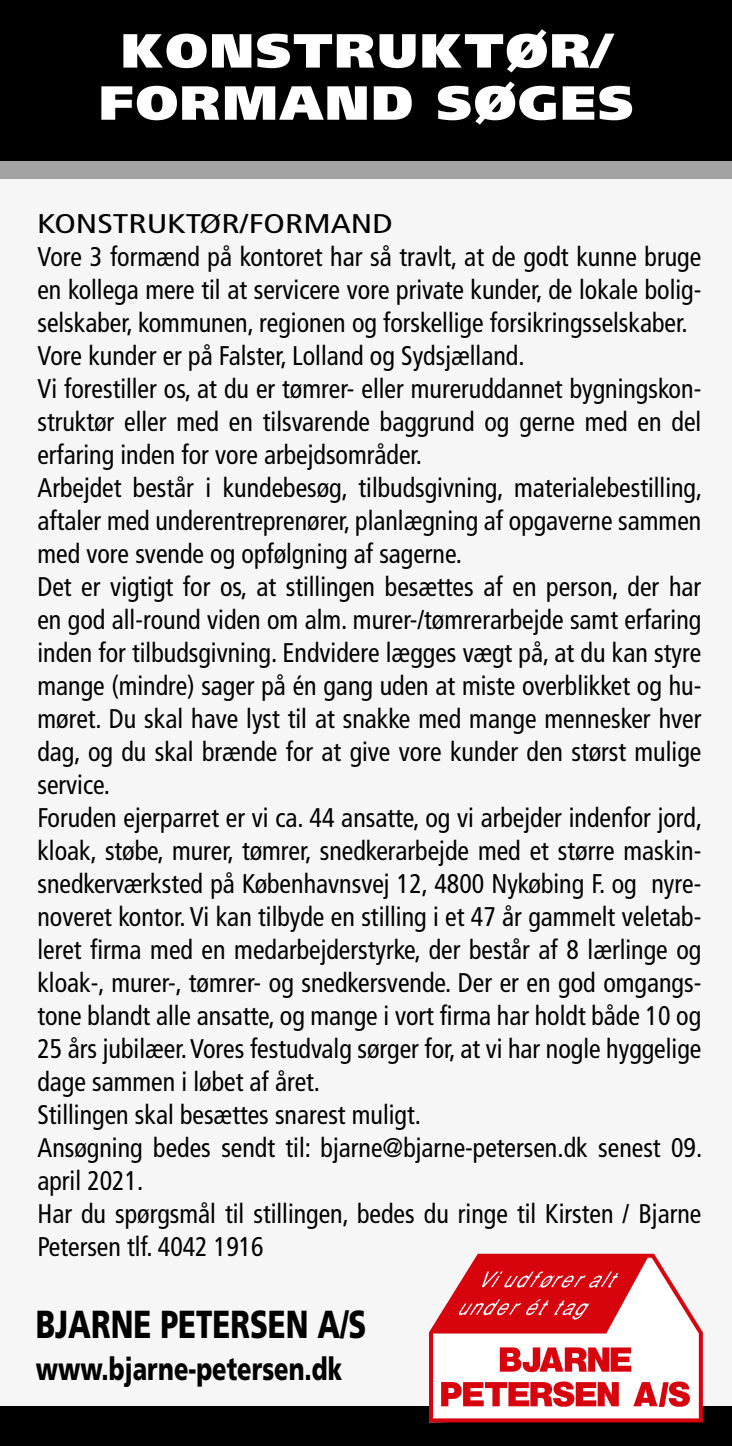
<style>
.page{position:relative;width:732px;height:1446px;background:#fff}
.page>*{position:absolute;margin:0;border:0;box-sizing:border-box;transform-origin:0 0}
.t1{font:900 47.7px/52.2px "Frutiger LT Std";letter-spacing:.04em;color:#fff;text-align:center;scale:1.08 1}
.t2{font:900 39px "Frutiger LT Std";color:#000;scale:.75 1}
.t3{font:900 31.5px "Frutiger LT Std";color:#000;scale:.75 1}
.t4{font:condensed 27px/33px "Frutiger LT Std";color:#000;scale:1.3 1}
</style>
<div class="page">
<div style="left:0;top:0;width:731px;height:1446px;background:#f6f6f6"></div>
<div style="left:0;top:0;width:731px;height:170px;background:#000"></div>
<div style="left:0;top:162px;width:731px;height:17px;background:#a3a3a3"></div>
<div style="left:0;top:1406px;width:731px;height:40px;background:#000"></div>
<svg style="left:429px;top:1253px;width:273px;height:169px"></svg>
<svg style="left:591px;top:1281px;width:6px;height:5px"></svg>
<svg style="left:565px;top:1277px;width:6px;height:3px"></svg>
<svg style="left:542px;top:1277px;width:8px;height:8px"></svg>
<svg style="left:519px;top:1277px;width:7px;height:8px"></svg>
<svg style="left:577px;top:1305px;width:8px;height:8px"></svg>
<svg style="left:564px;top:1309px;width:7px;height:4px"></svg>
<svg style="left:530px;top:1304px;width:6px;height:4px"></svg>
<svg style="left:501px;top:1304px;width:6px;height:4px"></svg>
<svg style="left:485px;top:1305px;width:8px;height:8px"></svg>
<svg style="left:633px;top:1381px;width:57px;height:26px"></svg>
<svg style="left:441px;top:1381px;width:177px;height:26px"></svg>
<svg style="left:499px;top:1347px;width:132px;height:25px"></svg>
<h1 class="t1" style="left:99px;top:25px;width:496px">KONSTRUKTØR/<br>FORMAND SØGES</h1>
<p class="t4" style="left:37px;top:207px;width:513px">KONSTRUKTØR/FORMAND<br>Vore 3 formænd på kontoret har så travlt, at de godt kunne bruge en kollega mere til at servicere vore private kunder, de lokale bolig&shy;selskaber, kommunen, regionen og forskellige forsikringsselskaber.<br>Vore kunder er på Falster, Lolland og Sydsjælland.<br>Vi forestiller os, at du er tømrer- eller mureruddannet bygningskon&shy;struktør eller med en tilsvarende baggrund og gerne med en del erfaring inden for vore arbejdsområder.<br>Arbejdet består i kundebesøg, tilbudsgivning, materialebestilling, aftaler med underentreprenører, planlægning af opgaverne sammen med vore svende og opfølgning af sagerne.<br>Det er vigtigt for os, at stillingen besættes af en person, der har en god all-round viden om alm. murer-/tømrerarbejde samt erfaring inden for tilbudsgivning. Endvidere lægges vægt på, at du kan styre mange (mindre) sager på én gang uden at miste overblikket og hu&shy;møret. Du skal have lyst til at snakke med mange mennesker hver dag, og du skal brænde for at give vore kunder den størst mulige service.<br>Foruden ejerparret er vi ca. 44 ansatte, og vi arbejder indenfor jord, kloak, støbe, murer, tømrer, snedkerarbejde med et større maskin&shy;snedkerværksted på Københavnsvej 12, 4800 Nykøbing F. og nyre&shy;noveret kontor. Vi kan tilbyde en stilling i et 47 år gammelt veletab&shy;leret firma med en medarbejderstyrke, der består af 8 lærlinge og kloak-, murer-, tømrer- og snedkersvende. Der er en god omgangs&shy;tone blandt alle ansatte, og mange i vort firma har holdt både 10 og 25 års jubilæer. Vores festudvalg sørger for, at vi har nogle hyggelige dage sammen i løbet af året.<br>Stillingen skal besættes snarest muligt.<br>Ansøgning bedes sendt til: bjarne@bjarne-petersen.dk senest 09. april 2021.<br>Har du spørgsmål til stillingen, bedes du ringe til Kirsten / Bjarne Petersen tlf. 4042 1916</p>
<h2 class="t2" style="left:36px;top:1301px;width:442px">BJARNE PETERSEN A/S</h2>
<p class="t3" style="left:36px;top:1350px;width:410px">www.bjarne-petersen.dk</p>
</div>
